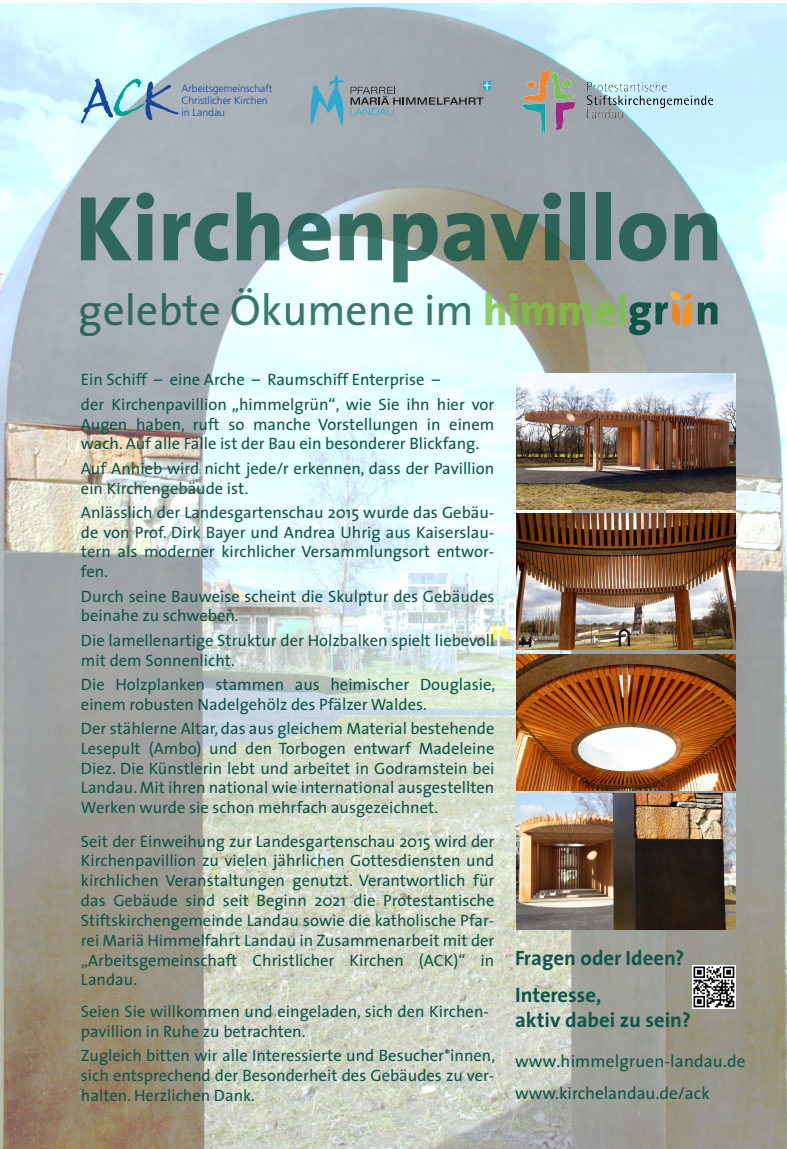
<style>
.page{position:relative;width:787px;height:1149px;background:#fff}
.page>*{position:absolute;margin:0;border:0;box-sizing:border-box;transform-origin:0 0}
.t1{font:800 93px "The Sans";color:#115549}
.t2{font:43.65px "The Sans";color:#115549}
.t3{font:700 20.77px/36.8px "The Sans";color:#115549}
.t4{font:17.25px/32px "The Sans";letter-spacing:.01em;color:#115549}
.t5{font:16.5px/19.8px "The Sans";color:#115549}
.t6{font:10.43px/12.1px "Frutiger LT 45 Lt";color:#18469d}
.s1{font-weight:800;color:#7fc241}
</style>
<div class="page">
<img style="left:0;top:4px;width:787px;height:1144px">
<svg style="left:629px;top:291px;width:88px;height:44px"></svg>
<img style="left:516px;top:513px;width:219px;height:136px">
<img style="left:516px;top:653px;width:219px;height:137px">
<img style="left:516px;top:793px;width:219px;height:136px">
<svg style="left:81px;top:78px;width:98px;height:45px"></svg>
<img style="left:693px;top:965px;width:42px;height:42px">
<img style="left:516px;top:373px;width:219px;height:136px">
<img style="left:513px;top:52px;width:208px;height:98px">
<svg style="left:350px;top:81px;width:141px;height:34px"></svg>
<svg style="left:310px;top:75px;width:34px;height:50px"></svg>
<p class="t6" style="left:181px;top:82px;width:92px">Arbeitsgemeinschaft<br>Christlicher Kirchen in Landau</p>
<h1 class="t1" style="left:75px;top:150px;width:649px">Kirchenpavillon</h1>
<h2 class="t2" style="left:79px;top:273px;width:551px">gelebte Ökumene im <span class="s1">himmel</span></h2>
<p class="t5" style="left:81px;top:367px;width:415px;line-height:24.3px">Ein Schiff – eine Arche – Raumschiff Enterprise –<br>der Kirchenpavillion „himmelgrün“, wie Sie ihn hier vor</p>
<p class="t5" style="left:81px;top:413px;width:415px">Augen haben, ruft so manche Vorstellungen in einem wach. Auf alle Fälle ist der Bau ein besonderer Blickfang.</p>
<p class="t5" style="left:81px;top:457px;width:415px">Auf Anhieb wird nicht jede/r erkennen, dass der Pavillion ein Kirchengebäude ist.</p>
<p class="t5" style="left:81px;top:501px;width:415px;text-align:justify">Anlässlich der Landesgartenschau 2015 wurde das Gebäu&shy;de von Prof. Dirk Bayer und Andrea Uhrig aus Kaiserslau&shy;tern als moderner kirchlicher Versammlungsort entwor&shy;fen.</p>
<p class="t5" style="left:81px;top:585px;width:415px">Durch seine Bauweise scheint die Skulptur des Gebäudes beinahe zu schweben.</p>
<p class="t5" style="left:81px;top:629px;width:415px">Die lamellenartige Struktur der Holzbalken spielt liebevoll mit dem Sonnenlicht.</p>
<p class="t5" style="left:81px;top:673px;width:416px">Die Holzplanken stammen aus heimischer Douglasie, einem robusten Nadelgehölz des Pfälzer Waldes.</p>
<p class="t5" style="left:81px;top:717px;width:415px;text-align:justify">Der stählerne Altar, das aus gleichem Material bestehende Lesepult (Ambo) und den Torbogen entwarf Madeleine Diez. Die Künstlerin lebt und arbeitet in Godramstein bei Landau. Mit ihren national wie international ausgestellten Werken wurde sie schon mehrfach ausgezeichnet.</p>
<p class="t5" style="left:81px;top:830px;width:415px;text-align:justify">Seit der Einweihung zur Landesgartenschau 2015 wird der Kirchenpavillion zu vielen jährlichen Gottesdiensten und kirchlichen Veranstaltungen genutzt. Verantwortlich für das Gebäude sind seit Beginn 2021 die Protestantische Stiftskirchengemeinde Landau sowie die katholische Pfar&shy;rei Mariä Himmelfahrt Landau in Zusammenarbeit mit der „Arbeitsgemeinschaft Christlicher Kirchen (ACK)“ in Landau.</p>
<p class="t5" style="left:81px;top:1000px;width:409px">Seien Sie willkommen und eingeladen, sich den Kirchen&shy;pavillion in Ruhe zu betrachten.</p>
<p class="t5" style="left:81px;top:1044px;width:416px;text-align:justify">Zugleich bitten wir alle Interessierte und Besucher*innen, sich entsprechend der Besonderheit des Gebäudes zu ver&shy;halten. Herzlichen Dank.</p>
<p class="t3" style="left:515px;top:938px;width:171px">Fragen oder Ideen?<br>Interesse,</p>
<p class="t3" style="left:515px;top:1000px;width:177px">aktiv dabei zu sein?</p>
<p class="t4" style="left:515px;top:1044px;width:232px">www.himmelgruen-landau.de www.kirchelandau.de/ack</p>
</div>
